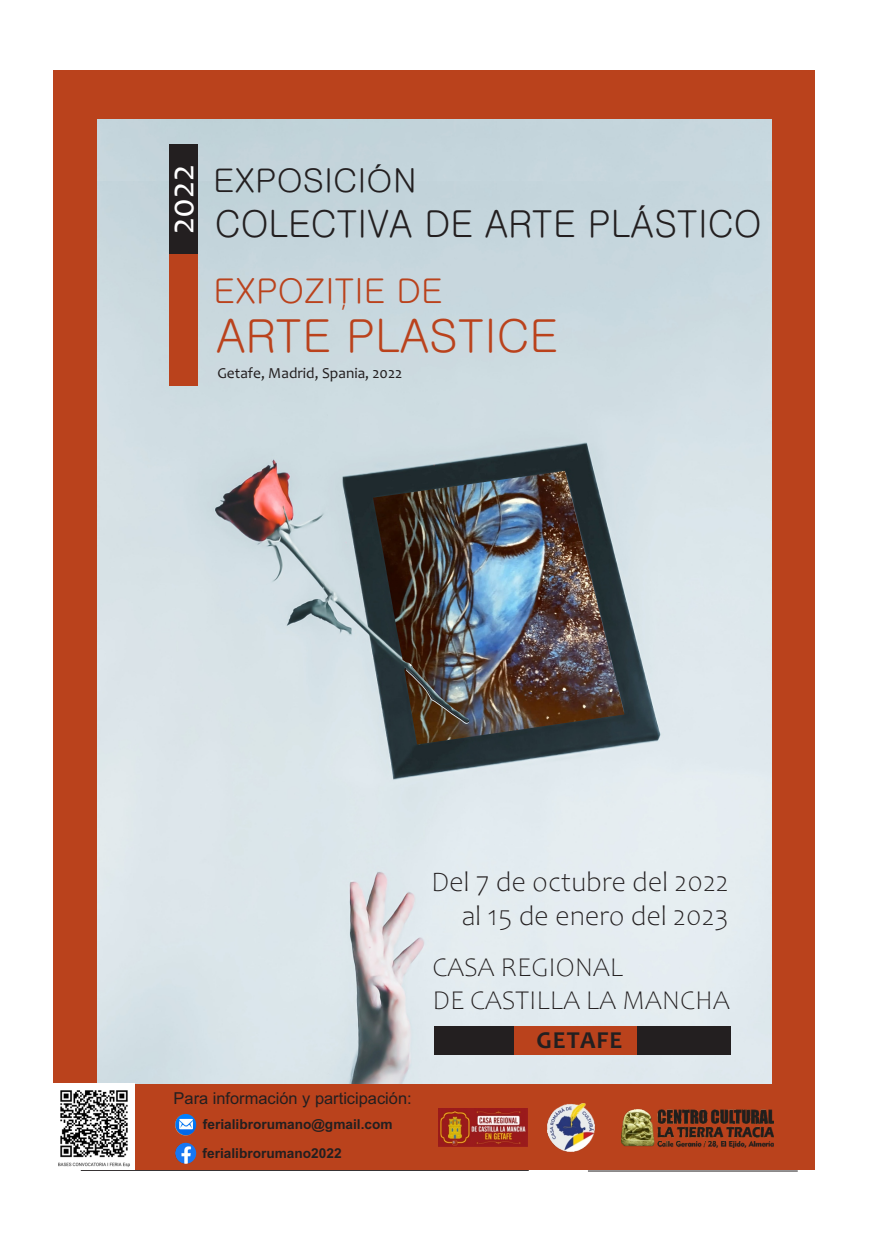
<style>
.page{position:relative;width:886px;height:1241px;background:#fff}
.page>*{position:absolute;margin:0;border:0;box-sizing:border-box;transform-origin:0 0}
.t1{font:45.5px "Gulim";color:#ba421c}
.t2{font:37.12px "Gulim";color:#231f20}
.t3{font:36.25px "Candara";color:#fff}
.t4{font:34.12px "Gulim";color:#ba421c}
.t5{font:32.62px "Gulim";color:#231f20}
.t6{font:300 28.38px/34.8px "Candara";color:#231f20;text-align:right}
.t7{font:300 27.5px/33.5px "Candara";color:#231f20}
.t8{font:700 24.5px "Candara";letter-spacing:.04em;color:#231f20}
.t9{font:21.25px "Ebrima";color:#ba421c}
.t10{font:16.38px "Arial";color:#231f20}
.t11{font:15.38px "Candara";color:#231f20}
.t12{font:700 13.62px/29.1px "Arial";color:#231f20}
</style>
<div class="page">
<hr style="left:81px;top:1169px;width:448px;height:1px;background:#231f20">
<hr style="left:588px;top:1170px;width:210px;height:1px;background:#231f20">
<div style="left:53px;top:71px;width:762px;height:1098px;background:#ba421c"></div>
<div style="left:97px;top:120px;width:674px;height:61px;background:#c4d5dc"></div>
<img style="left:97px;top:181px;width:674px;height:901px">
<div style="left:169px;top:144px;width:28px;height:110px;background:#231f20"></div>
<div style="left:169px;top:254px;width:28px;height:131px;background:#ba421c"></div>
<div style="left:434px;top:1025px;width:93px;height:29px;background:#231f20"></div>
<div style="left:514px;top:1025px;width:132px;height:29px;background:#ba421c"></div>
<div style="left:638px;top:1025px;width:93px;height:29px;background:#231f20"></div>
<img style="left:373px;top:471px;width:251px;height:273px">
<img style="left:621px;top:1109px;width:152px;height:37px">
<img style="left:548px;top:1103px;width:47px;height:48px">
<img style="left:438px;top:1108px;width:89px;height:38px">
<img style="left:53px;top:1082px;width:81px;height:87px">
<img style="left:175px;top:1113px;width:21px;height:22px;border-radius:11px">
<img style="left:175px;top:1142px;width:21px;height:21px;border-radius:10px">
<p class="t3" style="left:159px;top:234px;width:72px;rotate:-90deg">2022</p>
<p class="t5" style="left:213px;top:164px;width:205px">EXPOSICIÓN</p>
<p class="t2" style="left:215px;top:205px;width:548px">COLECTIVA DE ARTE PLÁSTICO</p>
<p class="t4" style="left:213px;top:274px;width:231px">EXPOZITIE DE</p>
<p class="t9" style="left:342px;top:284px;width:6px">,</p>
<p class="t1" style="left:216px;top:312px;width:343px">ARTE PLASTICE</p>
<p class="t11" style="left:217px;top:363px;width:186px">Getafe, Madrid, Spania, 2022</p>
<p class="t6" style="left:431px;top:864px;width:299px">Del 7 de octubre del 2022 al 15 de enero del 2023</p>
<p class="t7" style="left:432px;top:950px;width:299px">CASA REGIONAL<br>DE CASTILLA LA MANCHA</p>
<p class="t8" style="left:537px;top:1024px;width:87px">GETAFE</p>
<p class="t10" style="left:174px;top:1087px;width:240px">Para información y participación:</p>
<p class="t12" style="left:203px;top:1109px;width:192px">ferialibrorumano@gmail.com ferialibrorumano2022</p>
</div>
